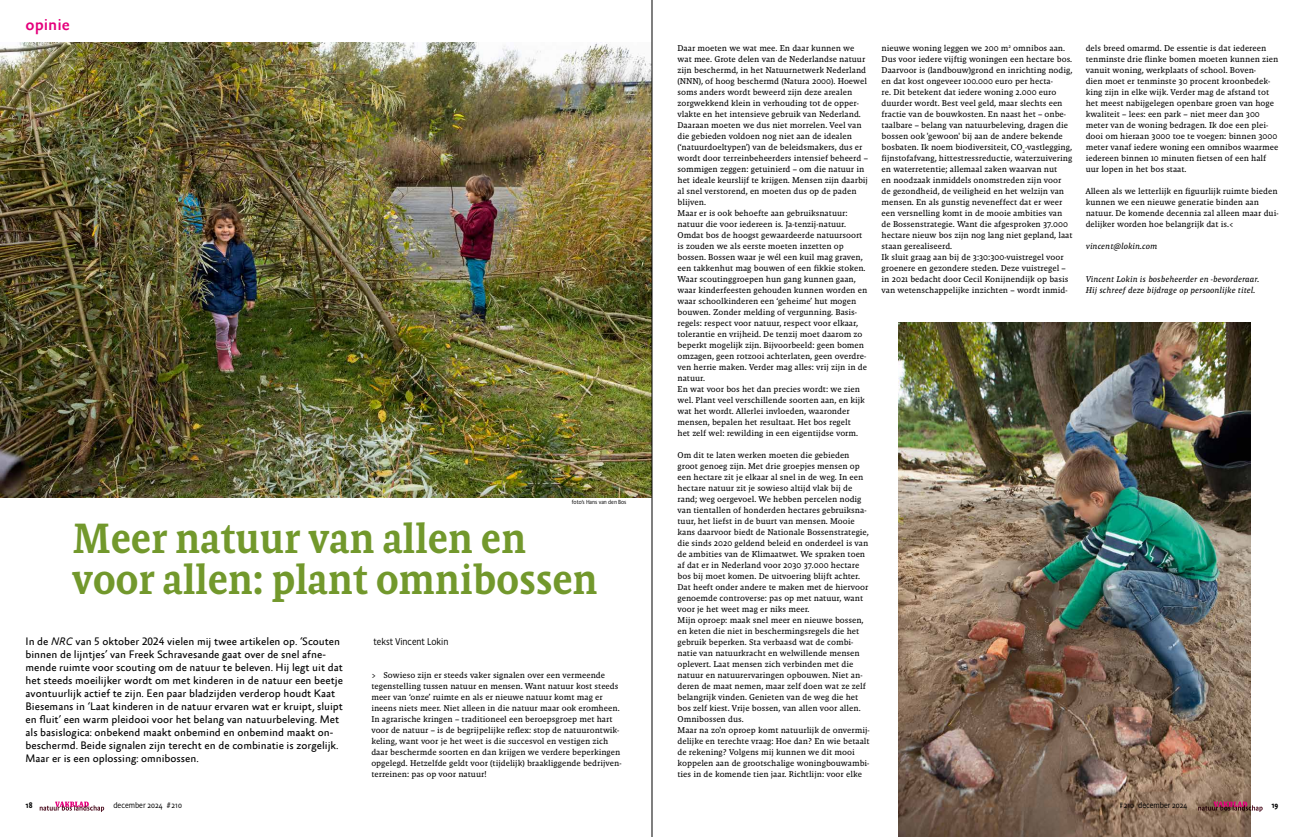
<style>
.page{position:relative;width:1304px;height:837px;background:#fff}
.page>*{position:absolute;margin:0;border:0;box-sizing:border-box;transform-origin:0 0}
.t1{font:500 43px/41px "Absara Headline Pro";letter-spacing:-.01em;color:#72982c}
.t2{font:500 16.8px "Absara Sans Offc Pro";color:#e5007c}
.t3{font:11px/13px "Absara Sans Offc Pro";color:#000}
.t4{font:300 10px "Absara Sans Headline Pro";color:#000}
.t5{font:8.6px/11px "Malaga OT";color:#000}
.t6{font:italic 8.6px/11px "Malaga OT";color:#000}
.t7{font:300 8.3px "Absara Sans Headline Pro";color:#000}
.t8{font:500 8.3px "Absara Sans Headline Pro";color:#000}
.t9{font:300 6px "Absara Sans Headline Pro";color:#000}
.s1{font-style:italic}
</style>
<div class="page">
<img style="left:0;top:43px;width:652px;height:454px">
<img style="left:898px;top:322px;width:352px;height:514px">
<svg style="left:40px;top:801px;width:64px;height:10px"></svg>
<svg style="left:1198px;top:801px;width:65px;height:10px"></svg>
<hr style="left:652px;top:0;width:1px;height:836px;background:#000">
<h2 class="t2" style="left:26px;top:15px;width:46px">opinie</h2>
<p class="t9" style="left:572px;top:498px;width:56px">foto’s Hans van den Bos</p>
<h1 class="t1" style="left:72px;top:517px;width:527px">Meer natuur van allen en voor allen: plant omnibossen</h1>
<p class="t4" style="left:373px;top:635px;width:77px">tekst Vincent Lokin</p>
<p class="t5" style="left:371px;top:669px;width:252px">&gt; Sowieso zijn er steeds vaker signalen over een vermeende tegenstelling tussen natuur en mensen. Want natuur kost steeds meer van ‘onze’ ruimte en als er nieuwe natuur komt mag er ineens niets meer. Niet alleen in die natuur maar ook eromheen.<br>In agrarische kringen – traditioneel een beroepsgroep met hart voor de natuur – is de begrijpelijke reflex: stop de natuurontwik&shy;keling, want voor je het weet is die succesvol en vestigen zich daar beschermde soorten en dan krijgen we verdere beperkingen opgelegd. Hetzelfde geldt voor (tijdelijk) braakliggende bedrijven&shy;terreinen: pas op voor natuur!</p>
<p class="t3" style="left:26px;top:635px;width:319px">In de <span class="s1">NRC</span> van 5 oktober 2024 vielen mij twee artikelen op. ‘Scouten binnen de lijntjes’ van Freek Schravesande gaat over de snel afne&shy;mende ruimte voor scouting om de natuur te beleven. Hij legt uit dat het steeds moeilijker wordt om met kinderen in de natuur een beetje avontuurlijk actief te zijn. Een paar bladzijden verderop houdt Kaat Biesemans in ‘Laat kinderen in de natuur ervaren wat er kruipt, sluipt en fluit’ een warm pleidooi voor het belang van natuurbeleving. Met als basislogica: onbekend maakt onbemind en onbemind maakt on&shy;beschermd. Beide signalen zijn terecht en de combinatie is zorgelijk.<br>Maar er is een oplossing: omnibossen.</p>
<p class="t5" style="left:677px;top:42px;width:192px">Daar moeten we wat mee. En daar kunnen we wat mee. Grote delen van de Nederlandse natuur zijn beschermd, in het Natuurnetwerk Nederland (NNN), of hoog beschermd (Natura 2000). Hoewel soms anders wordt beweerd zijn deze arealen zorgwekkend klein in verhouding tot de opper&shy;vlakte en het intensieve gebruik van Nederland.<br>Daaraan moeten we dus niet morrelen. Veel van die gebieden voldoen nog niet aan de idealen (‘natuurdoeltypen’) van de beleidsmakers, dus er wordt door terreinbeheerders intensief beheerd – sommigen zeggen: getuinierd – om die natuur in het ideale keurslijf te krijgen. Mensen zijn daarbij al snel verstorend, en moeten dus op de paden blijven.<br>Maar er is ook behoefte aan gebruiksnatuur: natuur die voor iedereen is. Ja-tenzij-natuur.<br>Omdat bos de hoogst gewaardeerde natuursoort is zouden we als eerste moeten inzetten op bossen. Bossen waar je wél een kuil mag graven, een takkenhut mag bouwen of een fikkie stoken.<br>Waar scoutinggroepen hun gang kunnen gaan, waar kinderfeesten gehouden kunnen worden en waar schoolkinderen een ‘geheime’ hut mogen bouwen. Zonder melding of vergunning. Basis&shy;regels: respect voor natuur, respect voor elkaar, tolerantie en vrijheid. De tenzij moet daarom zo beperkt mogelijk zijn. Bijvoorbeeld: geen bomen omzagen, geen rotzooi achterlaten, geen overdre&shy;ven herrie maken. Verder mag alles: vrij zijn in de natuur.<br>En wat voor bos het dan precies wordt: we zien wel. Plant veel verschillende soorten aan, en kijk wat het wordt. Allerlei invloeden, waaronder mensen, bepalen het resultaat. Het bos regelt<br>het zelf wel: rewilding in een eigentijdse vorm.</p>
<p class="t5" style="left:677px;top:449px;width:194px">Om dit te laten werken moeten die gebieden groot genoeg zijn. Met drie groepjes mensen op een hectare zit je elkaar al snel in de weg. In een hectare natuur zit je sowieso altijd vlak bij de rand; weg oergevoel. We hebben percelen nodig van tientallen of honderden hectares gebruiksna&shy;tuur, het liefst in de buurt van mensen. Mooie kans daarvoor biedt de Nationale Bossenstrategie, die sinds 2020 geldend beleid en onderdeel is van de ambities van de Klimaatwet. We spraken toen af dat er in Nederland voor 2030 37.000 hectare bos bij moet komen. De uitvoering blijft achter.<br>Dat heeft onder andere te maken met de hiervoor genoemde controverse: pas op met natuur, want voor je het weet mag er niks meer.<br>Mijn oproep: maak snel meer en nieuwe bossen, en keten die niet in beschermingsregels die het gebruik beperken. Sta verbaasd wat de combi&shy;natie van natuurkracht en welwillende mensen oplevert. Laat mensen zich verbinden met die natuur en natuurervaringen opbouwen. Niet an&shy;deren de maat nemen, maar zelf doen wat ze zelf belangrijk vinden. Genieten van de weg die het bos zelf kiest. Vrije bossen, van allen voor allen.<br>Omnibossen dus.<br>Maar na zo'n oproep komt natuurlijk de onvermij&shy;delijke en terechte vraag: Hoe dan? En wie betaalt de rekening? Volgens mij kunnen we dit mooi koppelen aan de grootschalige woningbouwambi&shy;ties in de komende tien jaar. Richtlijn: voor elke</p>
<p class="t5" style="left:882px;top:42px;width:193px">nieuwe woning leggen we 200 m<sup>2</sup> omnibos aan.<br>Dus voor iedere vijftig woningen een hectare bos.<br>Daarvoor is (landbouw)grond en inrichting nodig, en dat kost ongeveer 100.000 euro per hecta-<br>re. Dit betekent dat iedere woning 2.000 euro duurder wordt. Best veel geld, maar slechts een fractie van de bouwkosten. En naast het – onbe&shy;taalbare – belang van natuurbeleving, dragen die bossen ook 'gewoon' bij aan de andere bekende bosbaten. Ik noem biodiversiteit, CO<sub>2</sub>-vastlegging, fijnstofafvang, hittestressreductie, waterzuivering en waterretentie; allemaal zaken waarvan nut<br>en noodzaak inmiddels onomstreden zijn voor de gezondheid, de veiligheid en het welzijn van mensen. En als gunstig neveneffect dat er weer een versnelling komt in de mooie ambities van de Bossenstrategie. Want die afgesproken 37.000 hectare nieuw bos zijn nog lang niet gepland, laat staan gerealiseerd.<br>Ik sluit graag aan bij de 3:30:300-vuistregel voor groenere en gezondere steden. Deze vuistregel – in 2021 bedacht door Cecil Konijnendijk op basis van wetenschappelijke inzichten – wordt inmid-</p>
<p class="t5" style="left:1086px;top:42px;width:194px">dels breed omarmd. De essentie is dat iedereen tenminste drie flinke bomen moeten kunnen zien vanuit woning, werkplaats of school. Boven-<br>dien moet er tenminste 30 procent kroonbedek&shy;king zijn in elke wijk. Verder mag de afstand tot het meest nabijgelegen openbare groen van hoge kwaliteit – lees: een park – niet meer dan 300 meter van de woning bedragen. Ik doe een plei&shy;dooi om hieraan 3000 toe te voegen: binnen 3000 meter vanaf iedere woning een omnibos waarmee iedereen binnen 10 minuten fietsen of een half uur lopen in het bos staat.</p>
<p class="t5" style="left:1086px;top:185px;width:194px">Alleen als we letterlijk en figuurlijk ruimte bieden kunnen we een nieuwe generatie binden aan natuur. De komende decennia zal alleen maar dui&shy;delijker worden hoe belangrijk dat is.&lt;</p>
<p class="t6" style="left:1086px;top:240px;width:73px">vincent@lokin.com</p>
<p class="t6" style="left:1086px;top:273px;width:175px">Vincent Lokin is bosbeheerder en -bevorderaar.<br>Hij schreef deze bijdrage op persoonlijke titel.</p>
<p class="t8" style="left:26px;top:799px;width:9px">18</p>
<p class="t7" style="left:113px;top:799px;width:70px">december 2024 # 210</p>
<p class="t7" style="left:1120px;top:799px;width:69px">#210 december 2024</p>
<p class="t8" style="left:1271px;top:799px;width:8px">19</p>
</div>
